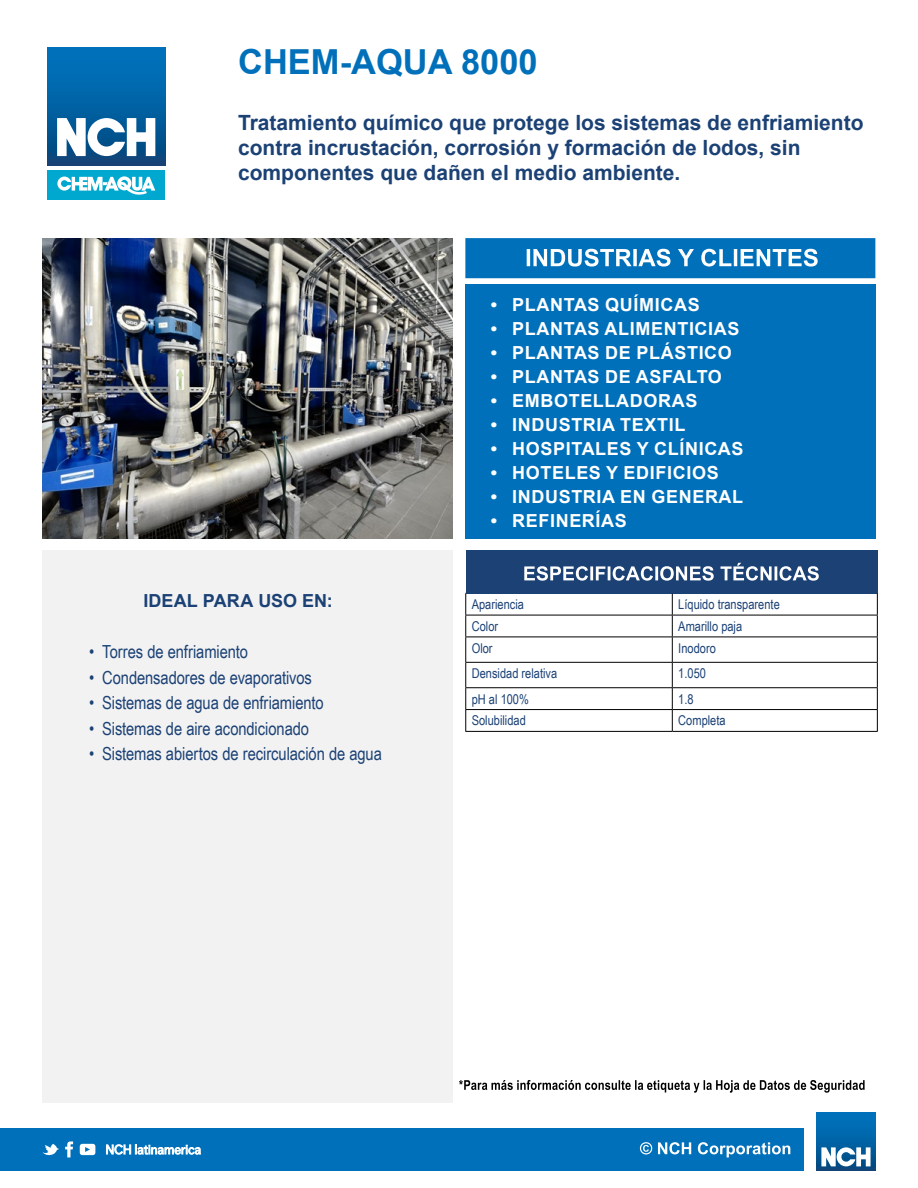
<style>
.page{position:relative;width:918px;height:1188px;background:#fff}
.page>*{position:absolute;margin:0;border:0;box-sizing:border-box;transform-origin:0 0}
.t1{font:700 34.5px "Arial";color:#0070ba}
.t2{font:700 21px/25.2px "Arial";color:#1b4175}
.t3{font:700 18px "Arial";letter-spacing:.035em;color:#fff}
.t4{font:18px "Arial Narrow";letter-spacing:-.005em;color:#1b4175}
.t5{font:700 18px "Arial";color:#1b4175}
.t6{font:13.5px "Arial Narrow";color:#1b4175}
</style>
<div class="page">
<div style="left:0;top:1128px;width:803px;height:43px;background:#0070ba"></div>
<div style="left:43px;top:550px;width:410px;height:553px;background:#f2f2f2"></div>
<div style="left:465px;top:284px;width:410px;height:255px;background:#0070ba"></div>
<svg style="left:465px;top:238px;width:410px;height:40px;background:#2383c3"></svg>
<svg style="left:106px;top:1144px;width:95px;height:11px"></svg>
<svg style="left:43px;top:1144px;width:16px;height:12px"></svg>
<svg style="left:65px;top:1141px;width:8px;height:16px"></svg>
<svg style="left:80px;top:1144px;width:15px;height:11px"></svg>
<svg style="left:816px;top:1112px;width:60px;height:59px"></svg>
<div style="left:817px;top:1112px;width:58px;height:59px;background:linear-gradient(to bottom,#0075c2,#084d82)"></div>
<svg style="left:821px;top:1147px;width:50px;height:19px"></svg>
<svg style="left:459px;top:1080px;width:406px;height:13px"></svg>
<img style="left:43px;top:238px;width:410px;height:301px">
<div style="left:466px;top:550px;width:411px;height:43px;background:#1b4175"></div>
<hr style="left:465px;top:593px;width:207px;height:1px;background:#1b4175">
<hr style="left:672px;top:593px;width:206px;height:1px;background:#1b4175">
<hr style="left:465px;top:615px;width:207px;height:1px;background:#000">
<hr style="left:672px;top:615px;width:206px;height:1px;background:#000">
<hr style="left:465px;top:637px;width:207px;height:1px;background:#000">
<hr style="left:672px;top:637px;width:206px;height:1px;background:#000">
<hr style="left:465px;top:662px;width:207px;height:1px;background:#000">
<hr style="left:672px;top:662px;width:206px;height:1px;background:#000">
<hr style="left:465px;top:687px;width:207px;height:1px;background:#000">
<hr style="left:672px;top:687px;width:206px;height:1px;background:#000">
<hr style="left:465px;top:709px;width:207px;height:1px;background:#000">
<svg style="left:465px;top:594px;width:1px;height:137px"></svg>
<hr style="left:672px;top:709px;width:206px;height:1px;background:#000">
<svg style="left:672px;top:594px;width:1px;height:137px"></svg>
<svg style="left:877px;top:594px;width:1px;height:137px"></svg>
<hr style="left:465px;top:731px;width:207px;height:1px;background:#000">
<hr style="left:672px;top:731px;width:206px;height:1px;background:#000">
<svg style="left:524px;top:563px;width:295px;height:18px"></svg>
<div style="left:47px;top:170px;width:118px;height:30px;background:#00a7cf"></div>
<div style="left:47px;top:47px;width:118px;height:118px;background:linear-gradient(to bottom,#0076c3,#0e4d80)"></div>
<svg style="left:57px;top:118px;width:98px;height:38px"></svg>
<svg style="left:57px;top:176px;width:98px;height:19px"></svg>
<svg style="left:640px;top:1142px;width:12px;height:13px"></svg>
<svg style="left:658px;top:1142px;width:33px;height:12px"></svg>
<svg style="left:698px;top:1142px;width:92px;height:15px"></svg>
<h1 class="t1" style="left:238px;top:38px;width:301px">CHEM-AQUA 8000</h1>
<p class="t2" style="left:238px;top:110px;width:627px">Tratamiento químico que protege los sistemas de enfriamiento contra incrustación, corrosión y formación de lodos, sin componentes que dañen el medio ambiente.</p>
<p class="t5" style="left:143px;top:588px;width:191px">IDEAL PARA USO EN:</p>
<p class="t4" style="left:89px;top:639px;width:160px">• Torres de enfriamiento</p>
<p class="t4" style="left:89px;top:664px;width:224px">• Condensadores de evaporativos</p>
<p class="t4" style="left:89px;top:690px;width:236px">• Sistemas de agua de enfriamiento</p>
<p class="t4" style="left:89px;top:715px;width:221px">• Sistemas de aire acondicionado</p>
<p class="t4" style="left:89px;top:741px;width:294px">• Sistemas abiertos de recirculación de agua</p>
<p class="t3" style="left:491px;top:292px;width:210px">• PLANTAS QUÍMICAS</p>
<p class="t3" style="left:491px;top:316px;width:250px">• PLANTAS ALIMENTICIAS</p>
<p class="t3" style="left:491px;top:340px;width:243px">• PLANTAS DE PLÁSTICO</p>
<p class="t3" style="left:491px;top:364px;width:233px">• PLANTAS DE ASFALTO</p>
<p class="t3" style="left:491px;top:388px;width:208px">• EMBOTELLADORAS</p>
<p class="t3" style="left:491px;top:412px;width:196px">• INDUSTRIA TEXTIL</p>
<p class="t3" style="left:491px;top:436px;width:254px">• HOSPITALES Y CLÍNICAS</p>
<p class="t3" style="left:491px;top:460px;width:229px">• HOTELES Y EDIFICIOS</p>
<p class="t3" style="left:491px;top:484px;width:254px">• INDUSTRIA EN GENERAL</p>
<p class="t3" style="left:491px;top:508px;width:137px">• REFINERÍAS</p>
<p class="t6" style="left:472px;top:594px;width:54px">Apariencia</p>
<p class="t6" style="left:678px;top:594px;width:103px">Líquido transparente</p>
<p class="t6" style="left:472px;top:616px;width:28px">Color</p>
<p class="t6" style="left:678px;top:616px;width:65px">Amarillo paja</p>
<p class="t6" style="left:472px;top:638px;width:22px">Olor</p>
<p class="t6" style="left:678px;top:638px;width:39px">Inodoro</p>
<p class="t6" style="left:472px;top:663px;width:87px">Densidad relativa</p>
<p class="t6" style="left:678px;top:663px;width:29px">1.050</p>
<p class="t6" style="left:472px;top:689px;width:59px">pH al 100%</p>
<p class="t6" style="left:678px;top:689px;width:17px">1.8</p>
<p class="t6" style="left:472px;top:711px;width:56px">Solubilidad</p>
<p class="t6" style="left:678px;top:711px;width:49px">Completa</p>
</div>
